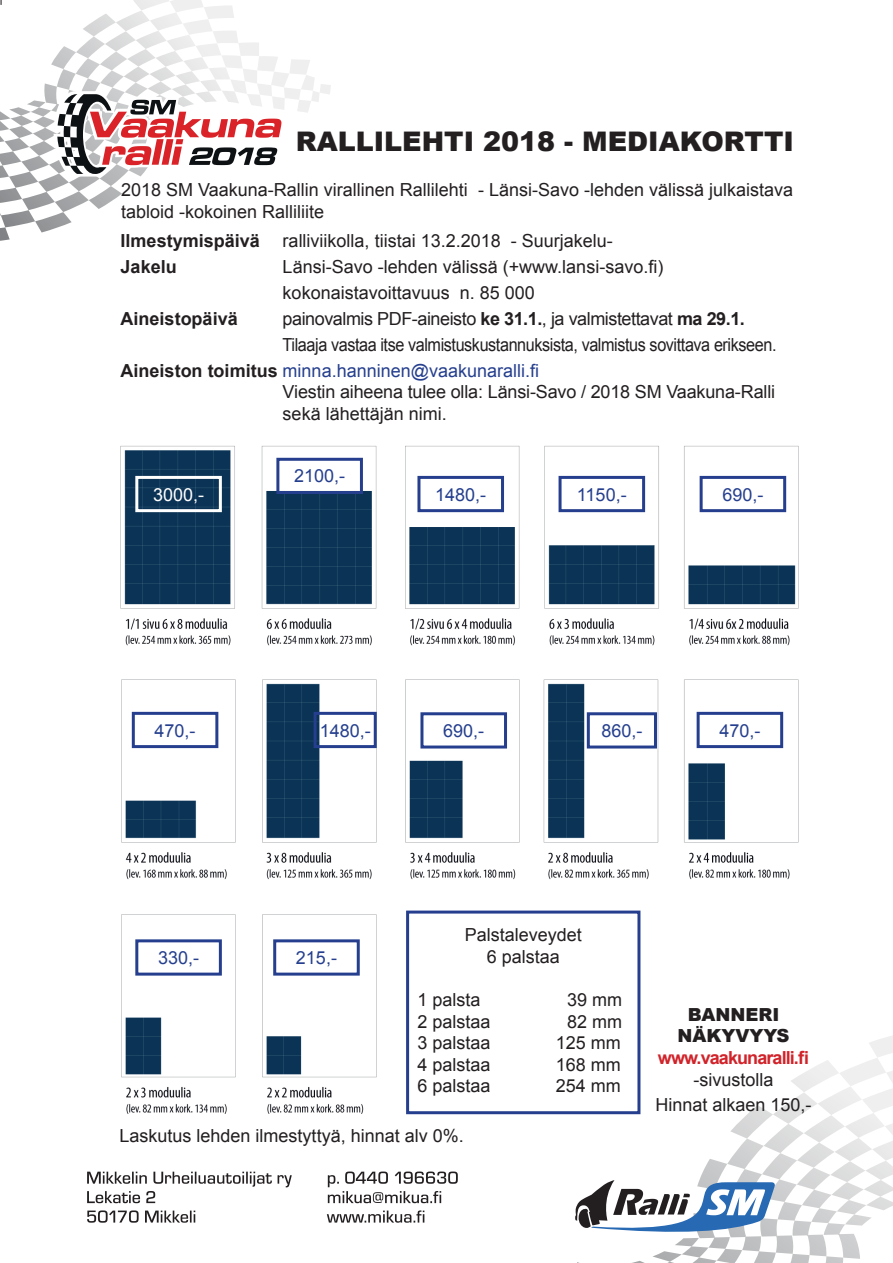
<style>
.page{position:relative;width:893px;height:1263px;background:#fff}
.page>*{position:absolute;margin:0;border:0;box-sizing:border-box;transform-origin:0 0}
.t1{font:900 27px "Arial";color:#231f20}
.t2{font:18px/21.6px "Arial";color:#231f20}
.t3{font:18px "Arial";color:#253f8e}
.t4{font:18px "Arial";letter-spacing:-.025em;color:#231f20;scale:.9 1}
.t5{font:18px "Arial";letter-spacing:-.025em;color:#231f20}
.t6{font:700 18px "Arial";color:#231f20}
.t7{font:700 18px "Arial";letter-spacing:-.05em;color:#d1232a}
.t8{font:900 18px/21.6px "Arial";color:#231f20;text-align:center}
.t9{font:18px "Arial";color:#fff}
.s1{font-weight:700}
.s2{font-weight:700;color:#231f20}
</style>
<div class="page">
<img style="left:120px;top:445px;width:679px;height:670px">
<div style="left:135px;top:476px;width:87px;height:36px;border:3px solid #fff"></div>
<div style="left:276px;top:458px;width:87px;height:36px;border:3px solid #253f8e"></div>
<div style="left:417px;top:476px;width:87px;height:36px;border:3px solid #253f8e"></div>
<div style="left:559px;top:476px;width:86px;height:36px;border:3px solid #253f8e"></div>
<div style="left:700px;top:476px;width:86px;height:36px;border:3px solid #253f8e"></div>
<div style="left:132px;top:712px;width:86px;height:36px;border:3px solid #253f8e"></div>
<div style="left:314px;top:712px;width:63px;height:36px;border:3px solid #253f8e"></div>
<div style="left:420px;top:712px;width:87px;height:36px;border:3px solid #253f8e"></div>
<div style="left:587px;top:712px;width:70px;height:36px;border:3px solid #253f8e"></div>
<div style="left:697px;top:712px;width:86px;height:36px;border:3px solid #253f8e"></div>
<div style="left:135px;top:939px;width:87px;height:36px;border:3px solid #253f8e"></div>
<div style="left:273px;top:939px;width:87px;height:36px;border:3px solid #253f8e"></div>
<div style="left:406px;top:910px;width:234px;height:204px;border:3px solid #253f8e"></div>
<svg style="left:0;top:1px;width:331px;height:240px"></svg>
<svg style="left:577px;top:1031px;width:316px;height:232px"></svg>
<svg style="left:87px;top:1172px;width:205px;height:51px"></svg>
<svg style="left:327px;top:1171px;width:131px;height:52px"></svg>
<svg style="left:575px;top:1180px;width:200px;height:56px"></svg>
<svg style="left:54px;top:91px;width:231px;height:86px"></svg>
<h1 class="t1" style="left:296px;top:122px;width:500px">RALLILEHTI 2018 - MEDIAKORTTI</h1>
<p class="t2" style="left:121px;top:179px;width:673px">2018 SM Vaakuna-Rallin virallinen Rallilehti - Länsi-Savo -lehden välissä julkaistava tabloid -kokoinen Ralliliite</p>
<p class="t6" style="left:121px;top:229px;width:141px">Ilmestymispäivä</p>
<p class="t2" style="left:283px;top:230px;width:332px">ralliviikolla, tiistai 13.2.2018 - Suurjakelu-</p>
<p class="t6" style="left:121px;top:255px;width:58px">Jakelu</p>
<p class="t2" style="left:283px;top:254px;width:382px;line-height:25.8px">Länsi-Savo -lehden välissä (+www.lansi-savo.fi) kokonaistavoittavuus n. 85 000</p>
<p class="t6" style="left:121px;top:306px;width:119px">Aineistopäivä</p>
<p class="t5" style="left:283px;top:307px;width:464px">painovalmis PDF-aineisto <span class="s1">ke 31.1.</span>, ja valmistettavat <span class="s1">ma 29.1.</span></p>
<p class="t4" style="left:283px;top:333px;width:550px">Tilaaja vastaa itse valmistuskustannuksista, valmistus sovittava erikseen.</p>
<p class="t3" style="left:121px;top:358px;width:420px"><span class="s2">Aineiston toimitus</span> minna.hanninen@vaakunaralli.fi</p>
<p class="t2" style="left:283px;top:381px;width:494px">Viestin aiheena tulee olla: Länsi-Savo / 2018 SM Vaakuna-Ralli sekä lähettäjän nimi.</p>
<p class="t9" style="left:153px;top:482px;width:53px">3000,-</p>
<p class="t3" style="left:294px;top:464px;width:53px">2100,-</p>
<p class="t3" style="left:435px;top:482px;width:53px">1480,-</p>
<p class="t3" style="left:577px;top:482px;width:51px">1150,-</p>
<p class="t3" style="left:722px;top:482px;width:43px">690,-</p>
<p class="t3" style="left:155px;top:718px;width:43px">470,-</p>
<p class="t3" style="left:320px;top:718px;width:53px">1480,-</p>
<p class="t3" style="left:443px;top:719px;width:43px">690,-</p>
<p class="t3" style="left:601px;top:719px;width:43px">860,-</p>
<p class="t3" style="left:719px;top:718px;width:43px">470,-</p>
<p class="t3" style="left:158px;top:946px;width:43px">330,-</p>
<p class="t3" style="left:296px;top:946px;width:43px">215,-</p>
<p class="t2" style="left:465px;top:924px;width:119px;text-align:center">Palstaleveydet<br>6 palstaa</p>
<p class="t2" style="left:418px;top:989px;width:65px">1 palsta</p>
<p class="t2" style="left:567px;top:989px;width:57px">39 mm</p>
<p class="t2" style="left:418px;top:1010px;width:75px">2 palstaa</p>
<p class="t2" style="left:567px;top:1010px;width:57px">82 mm</p>
<p class="t2" style="left:418px;top:1032px;width:75px">3 palstaa</p>
<p class="t2" style="left:556px;top:1032px;width:67px">125 mm</p>
<p class="t2" style="left:418px;top:1054px;width:75px">4 palstaa</p>
<p class="t2" style="left:556px;top:1054px;width:67px">168 mm</p>
<p class="t2" style="left:418px;top:1075px;width:75px">6 palstaa</p>
<p class="t2" style="left:556px;top:1075px;width:67px">254 mm</p>
<p class="t2" style="left:120px;top:1125px;width:346px">Laskutus lehden ilmestyttyä, hinnat alv 0%.</p>
<p class="t8" style="left:677px;top:1003px;width:114px">BANNERI<br>NÄKYVYYS</p>
<p class="t7" style="left:658px;top:1045px;width:153px">www.vaakunaralli.fi</p>
<p class="t2" style="left:655px;top:1067px;width:158px;line-height:25.2px;text-align:center">-sivustolla<br>Hinnat alkaen 150,-</p>
</div>
